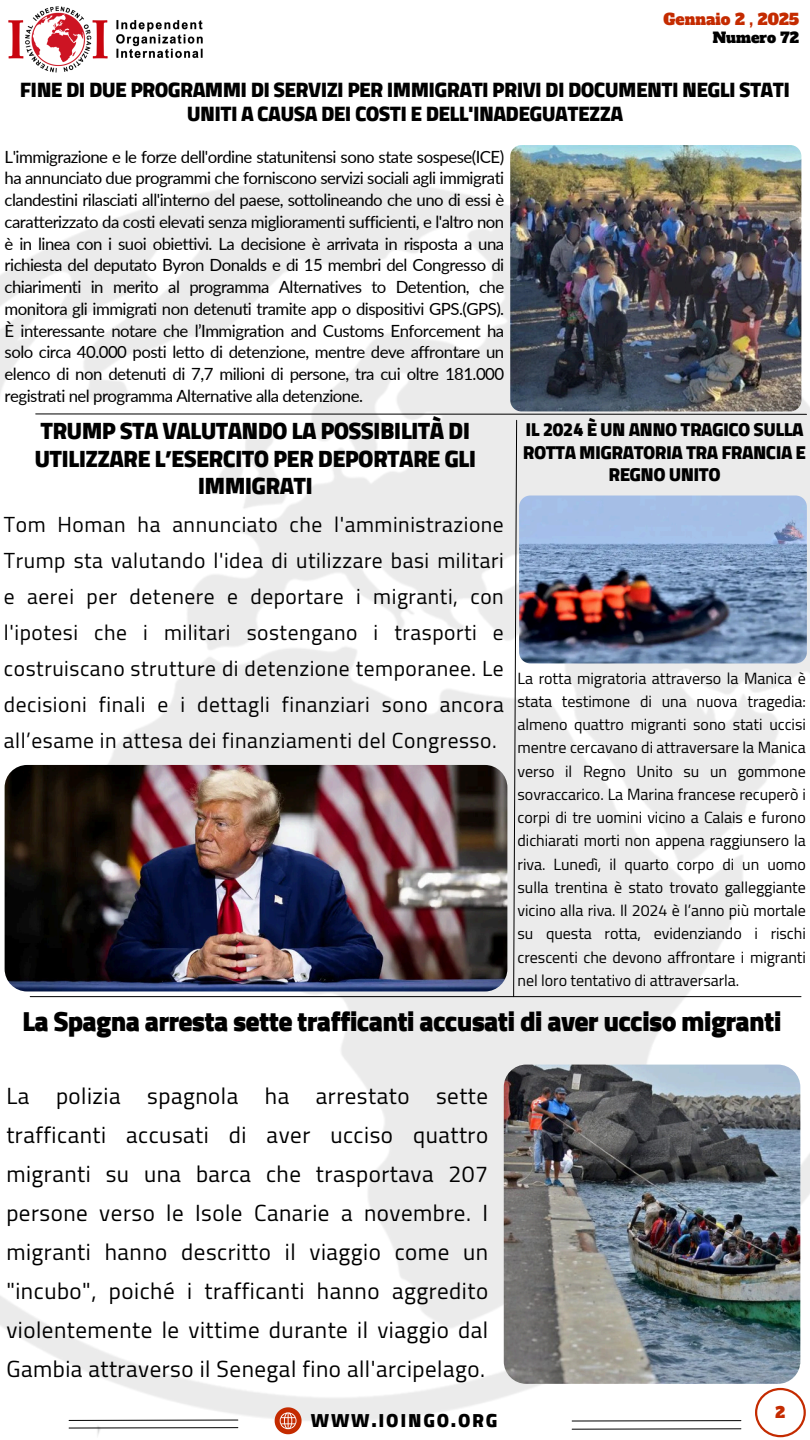
<style>
.page{position:relative;width:810px;height:1440px;background:#fff}
.page>*{position:absolute;margin:0;border:0;box-sizing:border-box;transform-origin:0 0}
.t1{font:900 28px "Cairo";letter-spacing:-.03em;color:#000}
.t2{font:900 24px/27.8px "Cairo";letter-spacing:-.03em;color:#000;text-align:center}
.t3{font:23px/39px "Cairo";letter-spacing:.02em;color:#000;text-align:justify}
.t4{font:21.5px/36px "Cairo";letter-spacing:.025em;color:#000;text-align:justify}
.t5{font:900 21.2px/24.8px "Cairo";letter-spacing:-.03em;color:#000;text-align:center}
.t6{font:900 19.2px "Cairo";letter-spacing:.09em;color:#000}
.t7{font:900 19px/22.5px "Cairo";letter-spacing:-.03em;color:#000;text-align:center}
.t8{font:16.8px/21.8px "Lato";letter-spacing:-.03em;color:#000;text-align:justify}
.t9{font:16px/23.2px "Cairo";letter-spacing:-.005em;color:#000;text-align:justify}
.t10{font:15.3px "Alfa Slab One";color:#c42b00}
.t11{font:15px "Alfa Slab One";color:#c42b00}
.t12{font:14.3px "Alfa Slab One";color:#000}
</style>
<div class="page">
<img style="left:0;top:153px;width:810px;height:1283px">
<img style="left:510px;top:145px;width:291px;height:266px;border-radius:11px">
<hr style="left:30px;top:996px;width:771px;height:1px;background:#000">
<svg style="left:755px;top:1388px;width:51px;height:49px"></svg>
<svg style="left:68px;top:1419px;width:171px;height:2px"></svg>
<svg style="left:275px;top:1407px;width:27px;height:27px"></svg>
<svg style="left:68px;top:1427px;width:171px;height:2px"></svg>
<svg style="left:571px;top:1420px;width:171px;height:2px"></svg>
<svg style="left:571px;top:1428px;width:171px;height:2px"></svg>
<svg style="left:35px;top:413px;width:772px;height:584px"></svg>
<img style="left:5px;top:765px;width:502px;height:226px;border-radius:22px">
<img style="left:8px;top:6px;width:195px;height:67px">
<img style="left:504px;top:1065px;width:296px;height:319px;border-radius:22px">
<p class="t10" style="left:664px;top:9px;width:137px">Gennaio 2 , 2025</p>
<p class="t12" style="left:713px;top:29px;width:88px">Numero 72</p>
<p class="t5" style="left:20px;top:77px;width:772px">FINE DI DUE PROGRAMMI DI SERVIZI PER IMMIGRATI PRIVI DI DOCUMENTI NEGLI STATI<br>UNITI A CAUSA DEI COSTI E DELL'INADEGUATEZZA</p>
<p class="t8" style="left:5px;top:145px;width:501px">L'immigrazione e le forze dell'ordine statunitensi sono state sospese(ICE) ha annunciato due programmi che forniscono servizi sociali agli immigrati clandestini rilasciati all'interno del paese, sottolineando che uno di essi è caratterizzato da costi elevati senza miglioramenti sufficienti, e l'altro non è in linea con i suoi obiettivi. La decisione è arrivata in risposta a una richiesta del deputato Byron Donalds e di 15 membri del Congresso di chiarimenti in merito al programma Alternatives to Detention, che monitora gli immigrati non detenuti tramite app o dispositivi GPS.(GPS).<br>È interessante notare che l’Immigration and Customs Enforcement ha solo circa 40.000 posti letto di detenzione, mentre deve affrontare un elenco di non detenuti di 7,7 milioni di persone, tra cui oltre 181.000 registrati nel programma Alternative alla detenzione.</p>
<h2 class="t2" style="left:34px;top:417px;width:443px">TRUMP STA VALUTANDO LA POSSIBILITÀ DI<br>UTILIZZARE L’ESERCITO PER DEPORTARE GLI<br>IMMIGRATI</h2>
<p class="t4" style="left:4px;top:507px;width:501px">Tom Homan ha annunciato che l'amministrazione Trump sta valutando l'idea di utilizzare basi militari e aerei per detenere e deportare i migranti, con l'ipotesi che i militari sostengano i trasporti e costruiscano strutture di detenzione temporanee. Le decisioni finali e i dettagli finanziari sono ancora all’esame in attesa dei finanziamenti del Congresso.</p>
<h6 class="t7" style="left:523px;top:418px;width:285px">IL 2024 È UN ANNO TRAGICO SULLA<br>ROTTA MIGRATORIA TRA FRANCIA E<br>REGNO UNITO</h6>
<p class="t9" style="left:518px;top:666px;width:290px">La rotta migratoria attraverso la Manica è stata testimone di una nuova tragedia: almeno quattro migranti sono stati uccisi mentre cercavano di attraversare la Manica verso il Regno Unito su un gommone sovraccarico. La Marina francese recuperò i corpi di tre uomini vicino a Calais e furono dichiarati morti non appena raggiunsero la riva. Lunedì, il quarto corpo di un uomo sulla trentina è stato trovato galleggiante vicino alla riva. Il 2024 è l’anno più mortale su questa rotta, evidenziando i rischi crescenti che devono affrontare i migranti nel loro tentativo di attraversarla.</p>
<p class="t1" style="left:22px;top:1005px;width:761px">La Spagna arresta sette trafficanti accusati di aver ucciso migranti</p>
<p class="t3" style="left:6px;top:1077px;width:483px">La polizia spagnola ha arrestato sette trafficanti accusati di aver ucciso quattro migranti su una barca che trasportava 207 persone verso le Isole Canarie a novembre. I migranti hanno descritto il viaggio come un "incubo", poiché i trafficanti hanno aggredito violentemente le vittime durante il viaggio dal Gambia attraverso il Senegal fino all'arcipelago.</p>
<p class="t6" style="left:311px;top:1409px;width:188px">WWW.IOINGO.ORG</p>
<p class="t11" style="left:776px;top:1402px;width:11px">2</p>
</div>
